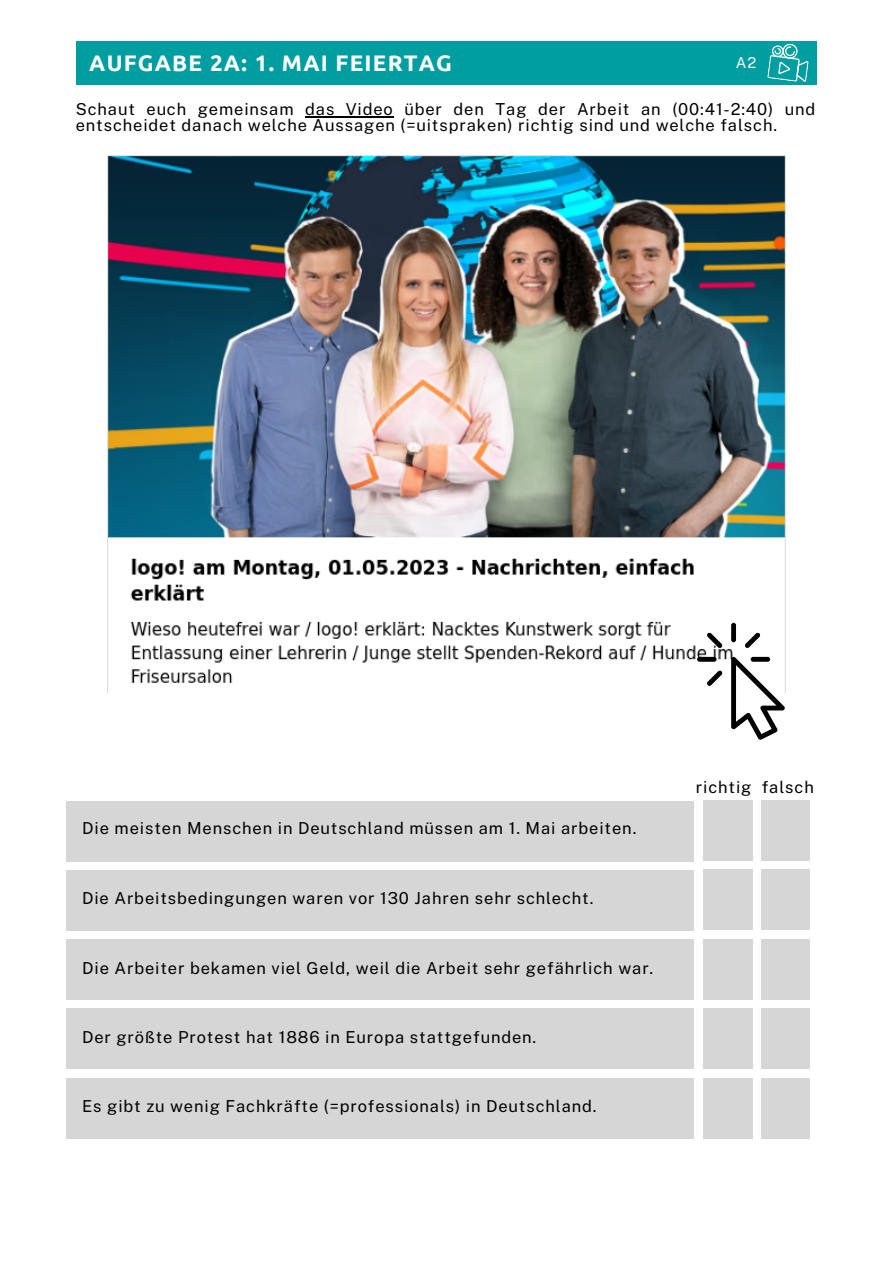
<style>
.page{position:relative;width:893px;height:1264px;background:#fff}
.page>*{position:absolute;margin:0;border:0;box-sizing:border-box;transform-origin:0 0}
.t1{font:700 22.5px "Ubuntu";letter-spacing:.055em;color:#fff}
.t2{font:16.5px/15.8px "Public Sans";letter-spacing:.055em;color:#000}
.t3{font:15px "Public Sans";color:#fff}
</style>
<div class="page">
<div style="left:76px;top:41px;width:740px;height:43px;background:#009ea0"></div>
<img style="left:108px;top:156px;width:677px;height:527px">
<svg style="left:731px;top:656px;width:53px;height:83px"></svg>
<div style="left:731px;top:622px;width:5px;height:20px;background:#000;border-radius:2px"></div>
<hr style="left:697px;top:657px;width:19px;height:4px;background:#000;border-radius:2px">
<hr style="left:750px;top:657px;width:20px;height:4px;background:#000;border-radius:2px">
<svg style="left:706px;top:632px;width:16px;height:16px"></svg>
<svg style="left:706px;top:670px;width:16px;height:16px"></svg>
<svg style="left:744px;top:632px;width:16px;height:16px"></svg>
<div style="left:66px;top:800px;width:627px;height:61px;background:#d6d6d6"></div>
<div style="left:66px;top:870px;width:627px;height:60px;background:#d6d6d6"></div>
<div style="left:66px;top:939px;width:627px;height:60px;background:#d6d6d6"></div>
<div style="left:66px;top:1008px;width:627px;height:60px;background:#d6d6d6"></div>
<div style="left:66px;top:1077px;width:627px;height:61px;background:#d6d6d6"></div>
<div style="left:761px;top:799px;width:48px;height:61px;background:#d6d6d6"></div>
<div style="left:703px;top:799px;width:49px;height:61px;background:#d6d6d6"></div>
<div style="left:703px;top:869px;width:49px;height:60px;background:#d6d6d6"></div>
<div style="left:703px;top:939px;width:49px;height:60px;background:#d6d6d6"></div>
<div style="left:703px;top:1008px;width:49px;height:60px;background:#d6d6d6"></div>
<div style="left:703px;top:1077px;width:49px;height:61px;background:#d6d6d6"></div>
<div style="left:761px;top:869px;width:48px;height:60px;background:#d6d6d6"></div>
<div style="left:761px;top:939px;width:48px;height:60px;background:#d6d6d6"></div>
<div style="left:761px;top:1008px;width:48px;height:60px;background:#d6d6d6"></div>
<div style="left:761px;top:1077px;width:48px;height:61px;background:#d6d6d6"></div>
<hr style="left:305px;top:116px;width:88px;height:1px;background:#000">
<svg style="left:767px;top:44px;width:41px;height:38px"></svg>
<p class="t1" style="left:89px;top:50px;width:364px">AUFGABE 2A: 1. MAI FEIERTAG</p>
<p class="t3" style="left:736px;top:54px;width:22px">A2</p>
<p class="t2" style="left:76px;top:101px;width:741px">Schaut euch gemeinsam das Video über den Tag der Arbeit an (00:41-2:40) und entscheidet danach welche Aussagen (=uitspraken) richtig sind und welche falsch.</p>
<p class="t2" style="left:82px;top:820px;width:555px">Die meisten Menschen in Deutschland müssen am 1. Mai arbeiten.</p>
<p class="t2" style="left:82px;top:889px;width:512px">Die Arbeitsbedingungen waren vor 130 Jahren sehr schlecht.</p>
<p class="t2" style="left:82px;top:960px;width:572px">Die Arbeiter bekamen viel Geld, weil die Arbeit sehr gefährlich war.</p>
<p class="t2" style="left:82px;top:1029px;width:455px">Der größte Protest hat 1886 in Europa stattgefunden.</p>
<p class="t2" style="left:82px;top:1098px;width:516px">Es gibt zu wenig Fachkräfte (=professionals) in Deutschland.</p>
<p class="t2" style="left:696px;top:779px;width:119px">richtig falsch</p>
</div>
